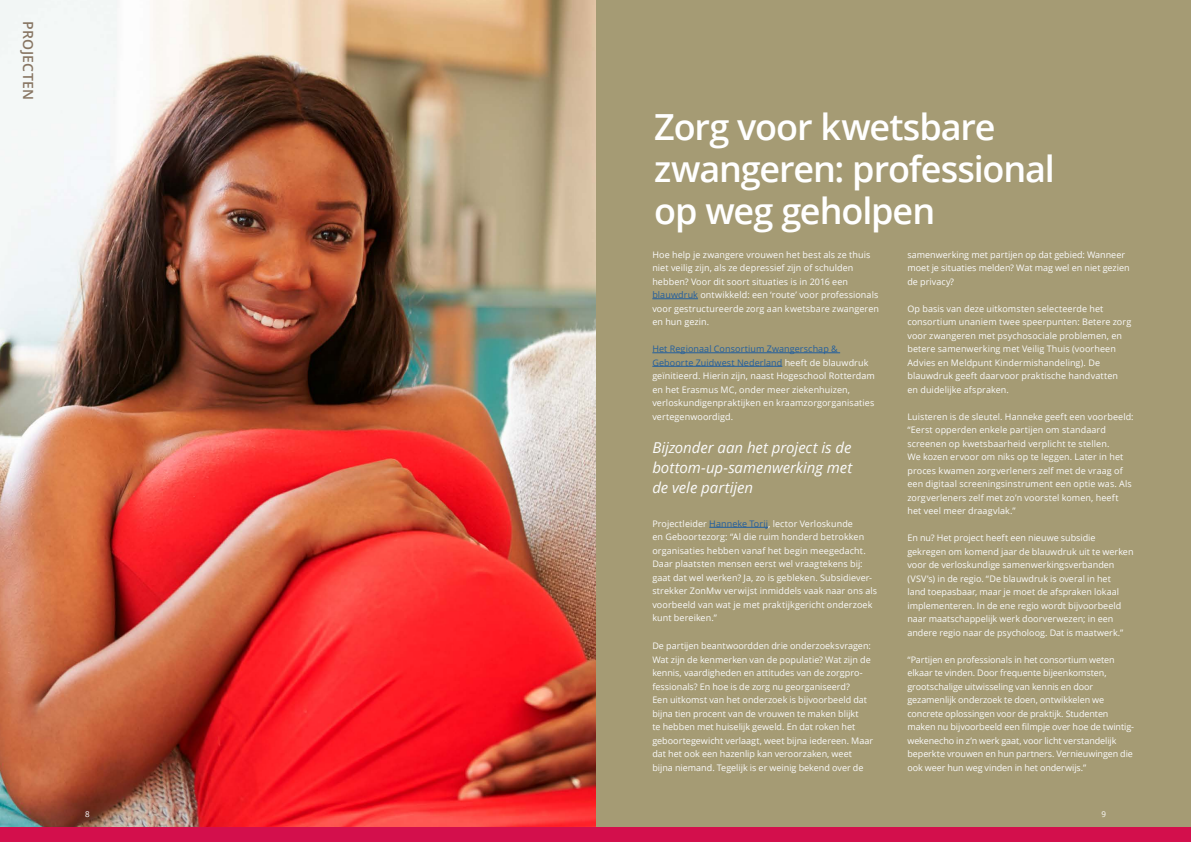
<style>
.page{position:relative;width:1191px;height:842px;background:#fff}
.page>*{position:absolute;margin:0;border:0;box-sizing:border-box;transform-origin:0 0}
.t1{font:600 36px/42px "Open Sans";letter-spacing:-.03em;color:#fff}
.t2{font:italic 15px/20px "Open Sans";letter-spacing:-.005em;color:#fbfbfb;text-align:justify}
.t3{font:600 14px "Open Sans";letter-spacing:.015em;color:#887663}
.t4{font:9px/13.5px "Open Sans";letter-spacing:.005em;color:#fbfbfb}
.t5{font:8px "Open Sans";color:#fff}
.s1{color:#215e9e}
</style>
<div class="page">
<div style="left:589px;top:0;width:602px;height:842px;background:#a59b74"></div>
<img style="left:0;top:0;width:595px;height:828px">
<hr style="left:652px;top:299px;width:46px;height:1px;background:#215e9e">
<hr style="left:652px;top:353px;width:188px;height:1px;background:#215e9e">
<hr style="left:652px;top:366px;width:130px;height:1px;background:#215e9e">
<hr style="left:709px;top:527px;width:59px;height:1px;background:#215e9e">
<div style="left:0;top:828px;width:1191px;height:14px;background:#d30f4c"></div>
<h3 class="t3" style="left:38px;top:21px;width:80px;rotate:90deg">PROJECTEN</h3>
<h1 class="t1" style="left:654px;top:105px;width:402px">Zorg voor kwetsbare zwangeren: professional op weg geholpen</h1>
<p class="t4" style="left:652px;top:247px;width:228px">Hoe help je zwangere vrouwen het best als ze thuis niet veilig zijn, als ze depressief zijn of schulden hebben? Voor dit soort situaties is in 2016 een <span class="s1">blauwdruk</span> ontwikkeld: een ‘route’ voor professionals voor gestructureerde zorg aan kwetsbare zwangeren en hun gezin.</p>
<p class="t4" style="left:652px;top:342px;width:224px"><span class="s1">Het Regionaal Consortium Zwangerschap &amp; Geboorte Zuidwest Nederland</span> heeft de blauwdruk geïnitieerd. Hierin zijn, naast Hogeschool Rotterdam en het Erasmus MC, onder meer ziekenhuizen, verloskundigenpraktijken en kraamzorgorganisaties vertegenwoordigd.</p>
<h2 class="t2" style="left:652px;top:437px;width:201px">Bijzonder aan het project is de bottom-up-samenwerking met de vele partijen</h2>
<p class="t4" style="left:652px;top:516px;width:226px">Projectleider <span class="s1">Hanneke Torij</span>, lector Verloskunde<br>en Geboortezorg: “Al die ruim honderd betrokken organisaties hebben vanaf het begin meegedacht.<br>Daar plaatsten mensen eerst wel vraagtekens bij: gaat dat wel werken? Ja, zo is gebleken. Subsidiever&shy;strekker ZonMw verwijst inmiddels vaak naar ons als voorbeeld van wat je met praktijkgericht onderzoek kunt bereiken.”</p>
<p class="t4" style="left:652px;top:639px;width:222px">De partijen beantwoordden drie onderzoeksvragen:<br>Wat zijn de kenmerken van de populatie? Wat zijn de kennis, vaardigheden en attitudes van de zorgpro&shy;fessionals? En hoe is de zorg nu georganiseerd?<br>Een uitkomst van het onderzoek is bijvoorbeeld dat bijna tien procent van de vrouwen te maken blijkt<br>te hebben met huiselijk geweld. En dat roken het geboortegewicht verlaagt, weet bijna iedereen. Maar dat het ook een hazenlip kan veroorzaken, weet bijna niemand. Tegelijk is er weinig bekend over de</p>
<p class="t4" style="left:907px;top:247px;width:224px">samenwerking met partijen op dat gebied: Wanneer moet je situaties melden? Wat mag wel en niet gezien de privacy?</p>
<p class="t4" style="left:907px;top:301px;width:225px">Op basis van deze uitkomsten selecteerde het consortium unaniem twee speerpunten: Betere zorg voor zwangeren met psychosociale problemen, en betere samenwerking met Veilig Thuis (voorheen Advies en Meldpunt Kindermishandeling). De blauwdruk geeft daarvoor praktische handvatten<br>en duidelijke afspraken.</p>
<p class="t4" style="left:907px;top:409px;width:228px">Luisteren is de sleutel. Hanneke geeft een voorbeeld: “Eerst opperden enkele partijen om standaard screenen op kwetsbaarheid verplicht te stellen.<br>We kozen ervoor om niks op te leggen. Later in het proces kwamen zorgverleners zelf met de vraag of een digitaal screeningsinstrument een optie was. Als zorgverleners zelf met zo’n voorstel komen, heeft het veel meer draagvlak.”</p>
<p class="t4" style="left:907px;top:531px;width:228px">En nu? Het project heeft een nieuwe subsidie gekregen om komend jaar de blauwdruk uit te werken voor de verloskundige samenwerkingsverbanden (VSV’s) in de regio. “De blauwdruk is overal in het<br>land toepasbaar, maar je moet de afspraken lokaal implementeren. In de ene regio wordt bijvoorbeeld naar maatschappelijk werk doorverwezen; in een andere regio naar de psycholoog. Dat is maatwerk.”</p>
<p class="t4" style="left:907px;top:652px;width:228px">“Partijen en professionals in het consortium weten elkaar te vinden. Door frequente bijeenkomsten, grootschalige uitwisseling van kennis en door gezamenlijk onderzoek te doen, ontwikkelen we concrete oplossingen voor de praktijk. Studenten maken nu bijvoorbeeld een filmpje over hoe de twintig&shy;wekenecho in z’n werk gaat, voor licht verstandelijk beperkte vrouwen en hun partners. Vernieuwingen die ook weer hun weg vinden in het onderwijs.”</p>
<p class="t5" style="left:85px;top:809px;width:6px">8</p>
<p class="t5" style="left:1101px;top:809px;width:6px">9</p>
</div>
